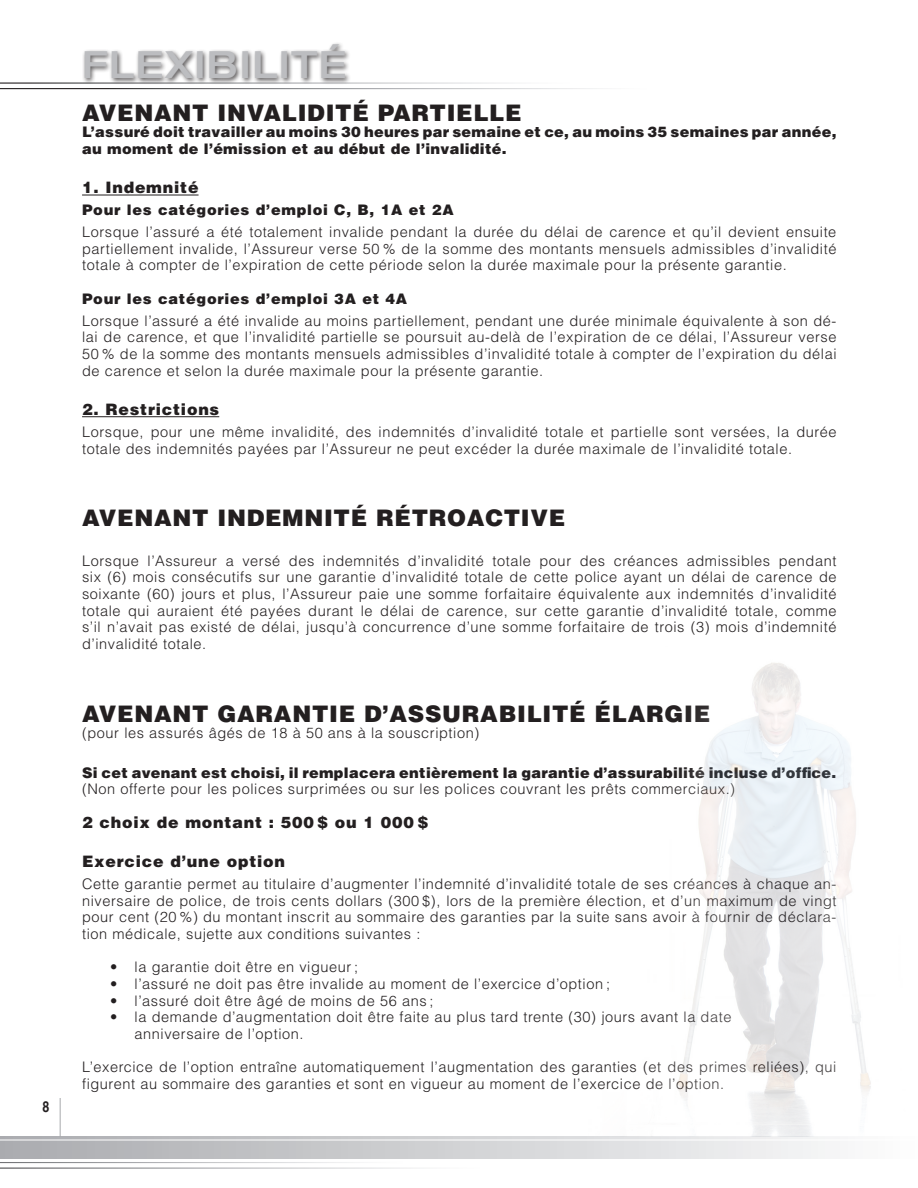
<style>
.page{position:relative;width:918px;height:1188px;background:#fff}
.page>*{position:absolute;margin:0;border:0;box-sizing:border-box;transform-origin:0 0}
.t1{font:500 expanded 37.5px "Helvetica Neue LT Std";letter-spacing:.04em;color:#bcbdc0}
.t2{font:900 22.8px "Helvetica LT Std";letter-spacing:.03em;color:#231f20}
.t3{font:900 15.75px "Helvetica LT Std";letter-spacing:.05em;color:#231f20}
.t4{font:700 condensed 15px "Helvetica";color:#231f20}
.t5{font:300 14.55px/16.6px "Helvetica LT Std";letter-spacing:.04em;color:#231f20;text-align:justify}
.t6{font:900 14.55px/16.6px "Helvetica LT Std";letter-spacing:.02em;color:#231f20}
.t7{font:900 14.55px "Helvetica LT Std";letter-spacing:.05em;color:#231f20}
</style>
<div class="page">
<svg style="left:0;top:1137px;width:825px;height:21px;background:#cfd0d2"></svg>
<hr style="left:0;top:1140px;width:918px;height:1px;background:#fff">
<hr style="left:60px;top:1098px;width:1px;height:39px;background:#a8a9ad">
<hr style="left:82px;top:195px;width:117px;height:1px;background:#231f20">
<hr style="left:82px;top:416px;width:137px;height:1px;background:#231f20">
<div style="left:82px;top:41px;width:270px;height:44px;background:#231f20;opacity:.75"></div>
<img style="left:546px;top:663px;width:325px;height:474px">
<p class="t4" style="left:43px;top:1098px;width:8px">8</p>
<h1 class="t1" style="left:82px;top:41px;width:266px">FLEXIBILITÉ</h1>
<h2 class="t2" style="left:82px;top:97px;width:441px">AVENANT INVALIDITÉ PARTIELLE</h2>
<p class="t6" style="left:82px;top:123px;width:756px">L’assuré doit travailler au moins 30 heures par semaine et ce, au moins 35 semaines par année, au moment de l’émission et au début de l’invalidité.</p>
<p class="t3" style="left:82px;top:177px;width:118px">1. Indemnité</p>
<p class="t7" style="left:82px;top:200px;width:373px">Pour les catégories d’emploi C, B, 1A et 2A</p>
<p class="t5" style="left:82px;top:223px;width:756px">Lorsque l’assuré a été totalement invalide pendant la durée du délai de carence et qu’il devient ensuite partiellement invalide, l’Assureur verse 50 % de la somme des montants mensuels admissibles d’invalidité totale à compter de l’expiration de cette période selon la durée maximale pour la présente garantie.</p>
<p class="t7" style="left:82px;top:289px;width:327px">Pour les catégories d’emploi 3A et 4A</p>
<p class="t5" style="left:82px;top:312px;width:756px">Lorsque l’assuré a été invalide au moins partiellement, pendant une durée minimale équivalente à son dé&shy;lai de carence, et que l’invalidité partielle se poursuit au-delà de l’expiration de ce délai, l’Assureur verse 50 % de la somme des montants mensuels admissibles d’invalidité totale à compter de l’expiration du délai de carence et selon la durée maximale pour la présente garantie.</p>
<p class="t3" style="left:82px;top:399px;width:139px">2. Restrictions</p>
<p class="t5" style="left:82px;top:423px;width:756px">Lorsque, pour une même invalidité, des indemnités d’invalidité totale et partielle sont versées, la durée totale des indemnités payées par l’Assureur ne peut excéder la durée maximale de l’invalidité totale.</p>
<h2 class="t2" style="left:82px;top:503px;width:485px">AVENANT INDEMNITÉ RÉTROACTIVE</h2>
<p class="t5" style="left:82px;top:552px;width:756px">Lorsque l’Assureur a versé des indemnités d’invalidité totale pour des créances admissibles pendant six (6) mois consécutifs sur une garantie d’invalidité totale de cette police ayant un délai de carence de soixante (60) jours et plus, l’Assureur paie une somme forfaitaire équivalente aux indemnités d’invalidité totale qui auraient été payées durant le délai de carence, sur cette garantie d’invalidité totale, comme s’il n’avait pas existé de délai, jusqu’à concurrence d’une somme forfaitaire de trois (3) mois d’indemnité d’invalidité totale.</p>
<h2 class="t2" style="left:82px;top:699px;width:630px">AVENANT GARANTIE D’ASSURABILITÉ ÉLARGIE</h2>
<p class="t5" style="left:82px;top:725px;width:399px">(pour les assurés âgés de 18 à 50 ans à la souscription)</p>
<p class="t6" style="left:82px;top:764px;width:756px">Si cet avenant est choisi, il remplacera entièrement la garantie d’assurabilité incluse d’office.</p>
<p class="t5" style="left:82px;top:781px;width:655px">(Non offerte pour les polices surprimées ou sur les polices couvrant les prêts commerciaux.)</p>
<p class="t3" style="left:82px;top:812px;width:348px">2 choix de montant : 500 $ ou 1 000 $</p>
<p class="t3" style="left:82px;top:851px;width:205px">Exercice d’une option</p>
<p class="t5" style="left:82px;top:875px;width:756px">Cette garantie permet au titulaire d’augmenter l’indemnité d’invalidité totale de ses créances à chaque an&shy;niversaire de police, de trois cents dollars (300 $), lors de la première élection, et d’un maximum de vingt pour cent (20 %) du montant inscrit au sommaire des garanties par la suite sans avoir à fournir de déclara&shy;tion médicale, sujette aux conditions suivantes :</p>
<p class="t5" style="left:110px;top:959px;width:250px">• la garantie doit être en vigueur ;</p>
<p class="t5" style="left:110px;top:975px;width:502px">• l’assuré ne doit pas être invalide au moment de l’exercice d’option ;</p>
<p class="t5" style="left:110px;top:992px;width:325px">• l’assuré doit être âgé de moins de 56 ans ;</p>
<p class="t5" style="left:135px;top:1009px;width:598px;text-indent:-25px">• la demande d’augmentation doit être faite au plus tard trente (30) jours avant la date anniversaire de l’option.</p>
<p class="t5" style="left:82px;top:1059px;width:756px">L’exercice de l’option entraîne automatiquement l’augmentation des garanties (et des primes reliées), qui figurent au sommaire des garanties et sont en vigueur au moment de l’exercice de l’option.</p>
</div>
